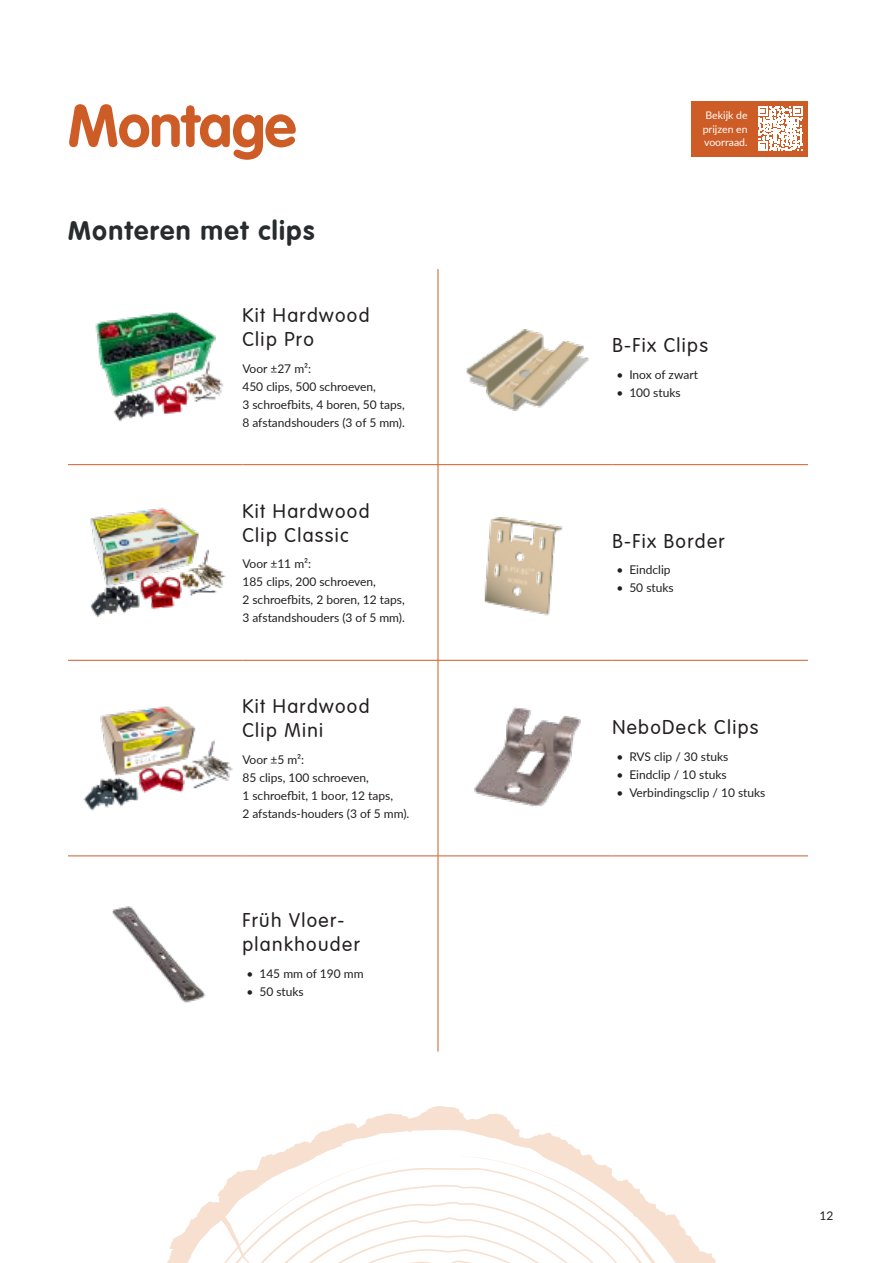
<style>
.page{position:relative;width:893px;height:1263px;background:#fff}
.page>*{position:absolute;margin:0;border:0;box-sizing:border-box;transform-origin:0 0}
.t1{font:700 60px "Vag Rounded";color:#ce5c27}
.t2{font:700 27px "Vag Rounded";letter-spacing:.07em;color:#292c2f}
.t3{font:300 19.5px/24px "VAG Rounded";letter-spacing:.07em;color:#231f20}
.t4{font:12px/18px "Lato";color:#231f20}
.t5{font:10.5px/13.5px "Lato";color:#fff;text-align:justify}
</style>
<div class="page">
<hr style="left:438px;top:269px;width:1px;height:195px;background:#ce5c27">
<hr style="left:438px;top:465px;width:1px;height:195px;background:#ce5c27">
<hr style="left:438px;top:660px;width:1px;height:196px;background:#ce5c27">
<hr style="left:438px;top:856px;width:1px;height:195px;background:#ce5c27">
<hr style="left:68px;top:464px;width:174px;height:1px;background:#ce5c27">
<hr style="left:242px;top:464px;width:196px;height:1px;background:#ce5c27">
<hr style="left:438px;top:464px;width:174px;height:1px;background:#ce5c27">
<hr style="left:612px;top:464px;width:196px;height:1px;background:#ce5c27">
<hr style="left:68px;top:660px;width:174px;height:1px;background:#ce5c27">
<hr style="left:242px;top:660px;width:196px;height:1px;background:#ce5c27">
<hr style="left:438px;top:660px;width:174px;height:1px;background:#ce5c27">
<hr style="left:612px;top:660px;width:196px;height:1px;background:#ce5c27">
<hr style="left:68px;top:856px;width:174px;height:1px;background:#ce5c27">
<hr style="left:242px;top:856px;width:196px;height:1px;background:#ce5c27">
<hr style="left:438px;top:856px;width:174px;height:1px;background:#ce5c27">
<hr style="left:612px;top:856px;width:196px;height:1px;background:#ce5c27">
<img style="left:95px;top:312px;width:128px;height:110px">
<img style="left:90px;top:507px;width:136px;height:110px">
<img style="left:83px;top:706px;width:150px;height:105px">
<img style="left:474px;top:707px;width:107px;height:100px">
<img style="left:112px;top:906px;width:94px;height:97px">
<img style="left:466px;top:329px;width:123px;height:82px">
<img style="left:484px;top:517px;width:79px;height:99px">
<div style="left:692px;top:101px;width:116px;height:55px;background:#ce5c27"></div>
<svg style="left:758px;top:106px;width:44px;height:45px"></svg>
<svg style="left:167px;top:1106px;width:549px;height:157px"></svg>
<h1 class="t1" style="left:68px;top:91px;width:229px">Montage</h1>
<h2 class="t2" style="left:68px;top:215px;width:248px">Monteren met clips</h2>
<h3 class="t3" style="left:242px;top:304px;width:129px">Kit Hardwood<br>Clip Pro</h3>
<p class="t4" style="left:242px;top:359px;width:164px">Voor ±27 m²:<br>450 clips, 500 schroeven,<br>3 schroefbits, 4 boren, 50 taps,<br>8 afstandshouders (3 of 5 mm).</p>
<h3 class="t3" style="left:242px;top:500px;width:129px">Kit Hardwood<br>Clip Classic</h3>
<p class="t4" style="left:242px;top:554px;width:164px">Voor ±11 m²:<br>185 clips, 200 schroeven,<br>2 schroefbits, 2 boren, 12 taps,<br>3 afstandshouders (3 of 5 mm).</p>
<h3 class="t3" style="left:242px;top:695px;width:129px">Kit Hardwood<br>Clip Mini</h3>
<p class="t4" style="left:242px;top:750px;width:169px">Voor ±5 m²:<br>85 clips, 100 schroeven,<br>1 schroefbit, 1 boor, 12 taps,<br>2 afstands-houders (3 of 5 mm).</p>
<h3 class="t3" style="left:242px;top:909px;width:119px">FrŸh Vloer&shy;plankhouder</h3>
<p class="t4" style="left:247px;top:964px;width:118px">• 145 mm of 190 mm</p>
<p class="t4" style="left:247px;top:982px;width:59px">• 50 stuks</p>
<p class="t5" style="left:703px;top:108px;width:46px">Bekijk de prijzen en voorraad.</p>
<h3 class="t3" style="left:612px;top:334px;width:97px">B-Fix Clips</h3>
<p class="t4" style="left:617px;top:365px;width:83px">• Inox of zwart</p>
<p class="t4" style="left:617px;top:383px;width:66px">• 100 stuks</p>
<h3 class="t3" style="left:612px;top:530px;width:114px">B-Fix Border</h3>
<p class="t4" style="left:617px;top:560px;width:56px">• Eindclip</p>
<p class="t4" style="left:617px;top:578px;width:59px">• 50 stuks</p>
<h3 class="t3" style="left:612px;top:716px;width:148px">NeboDeck Clips</h3>
<p class="t4" style="left:617px;top:747px;width:113px">• RVS clip / 30 stuks</p>
<p class="t4" style="left:617px;top:765px;width:112px">• Eindclip / 10 stuks</p>
<p class="t4" style="left:617px;top:783px;width:150px">• Verbindingsclip / 10 stuks</p>
<p class="t4" style="left:819px;top:1206px;width:15px">12</p>
</div>
